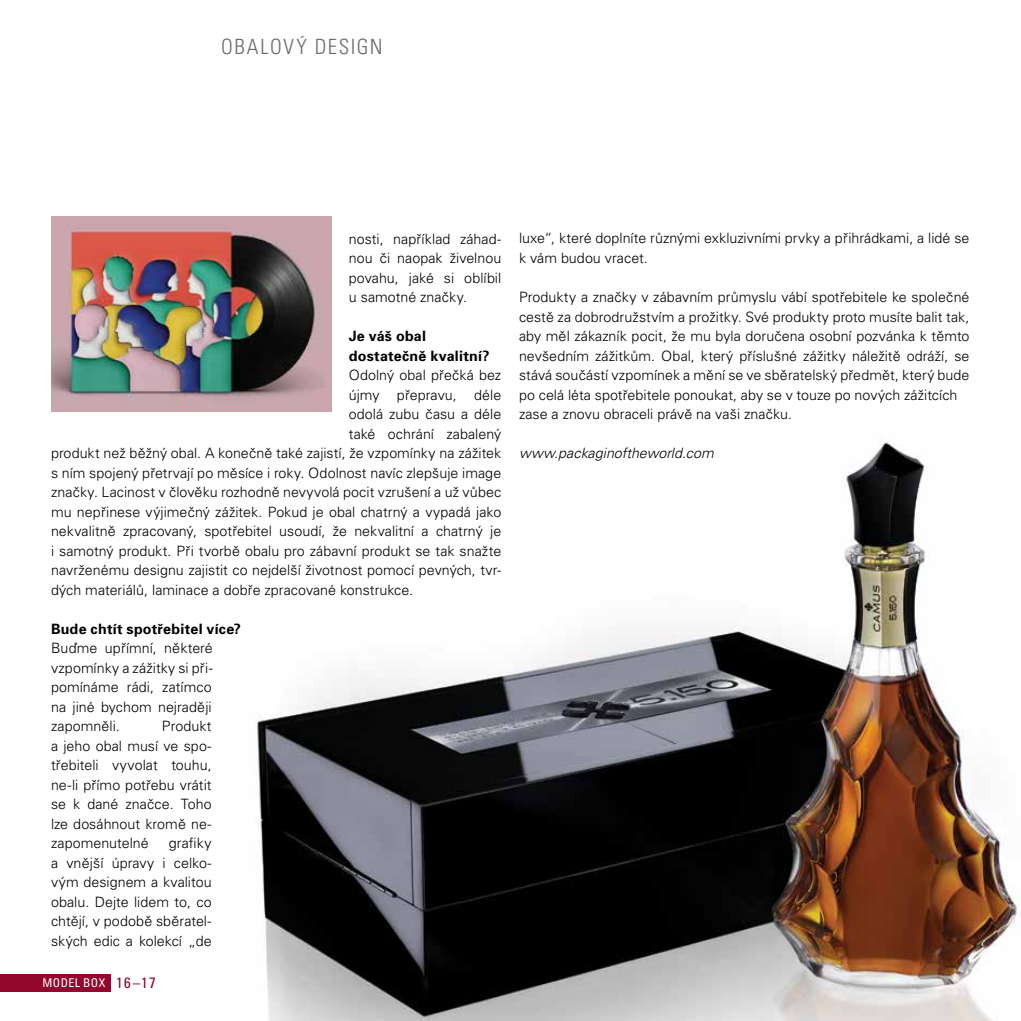
<style>
.page{position:relative;width:1021px;height:1021px;background:#fff}
.page>*{position:absolute;margin:0;border:0;box-sizing:border-box;transform-origin:0 0}
.t1{font:300 condensed 21px "Univers CE";color:#696a6d}
.t2{font:condensed 15px "Univers CE";color:#92072b}
.t3{font:300 14.25px/19.5px "Univers CE";letter-spacing:.005em;color:#000;text-align:justify}
.t4{font:700 14.25px/19.5px "Univers CE";letter-spacing:.015em;color:#000}
.t5{font:italic 300 14.25px "Univers CE";letter-spacing:.005em;color:#000}
.t6{font:condensed 12px "Univers CE";color:#fff}
</style>
<div class="page">
<img style="left:256px;top:441px;width:761px;height:579px">
<div style="left:0;top:974px;width:111px;height:17px;background:#92072b"></div>
<img style="left:51px;top:217px;width:281px;height:195px">
<h1 class="t1" style="left:221px;top:34px;width:129px">OBALOVÝ D ESIGN</h1>
<p class="t3" style="left:349px;top:229px;width:154px">nosti, například záhad&shy;nou či naopak živelnou povahu, jaké si oblíbil u samotné značky.</p>
<p class="t4" style="left:349px;top:327px;width:142px">Je váš obal dostatečně kvalitní?</p>
<p class="t3" style="left:349px;top:366px;width:154px">Odolný obal přečká bez</p>
<p class="t3" style="left:349px;top:385px;width:154px">újmy přepravu, déle</p>
<p class="t3" style="left:349px;top:404px;width:154px">odolá zubu času a déle</p>
<p class="t3" style="left:349px;top:424px;width:154px">také ochrání zabalený</p>
<p class="t3" style="left:51px;top:443px;width:452px">produkt než běžný obal. A konečně také zajistí, že vzpomínky na zážitek</p>
<p class="t3" style="left:51px;top:463px;width:451px">s ním spojený přetrvají po měsíce i roky. Odolnost navíc zlepšuje image</p>
<p class="t3" style="left:51px;top:482px;width:451px">značky. Lacinost v člověku rozhodně nevyvolá pocit vzrušení a už vůbec</p>
<p class="t3" style="left:51px;top:502px;width:452px">mu nepřinese výjimečný zážitek. Pokud je obal chatrný a vypadá jako</p>
<p class="t3" style="left:51px;top:521px;width:451px">nekvalitně zpracovaný, spotřebitel usoudí, že nekvalitní a chatrný je</p>
<p class="t3" style="left:51px;top:541px;width:452px">i samotný produkt. Při tvorbě obalu pro zábavní produkt se tak snažte</p>
<p class="t3" style="left:51px;top:560px;width:452px">navrženému designu zajistit co nejdelší životnost pomocí pevných, tvr-</p>
<p class="t3" style="left:51px;top:580px;width:364px">dých materiálů, laminace a dobře zpracované konstrukce.</p>
<p class="t4" style="left:51px;top:619px;width:191px">Bude chtít spotřebitel více?</p>
<p class="t3" style="left:51px;top:638px;width:163px">Buďme upřímní, některé vzpomínky a zážitky si při&shy;pomínáme rádi, zatímco na jiné bychom nejraději zapomněli.</p>
<p class="t3" style="left:51px;top:716px;width:162px;text-indent:111px">Produkt a jeho obal musí ve spo&shy;třebiteli vyvolat touhu, ne-li přímo potřebu vrátit se k dané značce. Toho lze dosáhnout kromě ne&shy;zapomenutelné</p>
<p class="t3" style="left:51px;top:833px;width:162px;text-indent:118px">grafiky a vnější úpravy i celko&shy;vým designem a kvalitou obalu. Dejte lidem to, co chtějí, v podobě sběratel&shy;ských edic a kolekcí „de</p>
<p class="t6" style="left:43px;top:976px;width:9px">MODEL</p>
<p class="t6" style="left:83px;top:976px;width:8px">BOX</p>
<p class="t2" style="left:116px;top:974px;width:41px">16–17</p>
<p class="t3" style="left:519px;top:229px;width:452px">luxe“, které doplníte různými exkluzivními prvky a přihrádkami, a lidé se k vám budou vracet.</p>
<p class="t3" style="left:519px;top:287px;width:452px;text-align:left">Produkty a značky v zábavním průmyslu vábí spotřebitele ke společné cestě za dobrodružstvím a prožitky. Své produkty proto musíte balit tak, aby měl zákazník pocit, že mu byla doručena osobní pozvánka k těmto nevšedním zážitkům. Obal, který příslušné zážitky náležitě odráží, se stává součástí vzpomínek a mění se ve sběratelský předmět, který bude po celá léta spotřebitele ponoukat, aby se v touze po nových zážitcích zase a znovu obraceli právě na vaši značku.</p>
<p class="t5" style="left:519px;top:445px;width:196px">www.packaginoftheworld.com</p>
</div>
